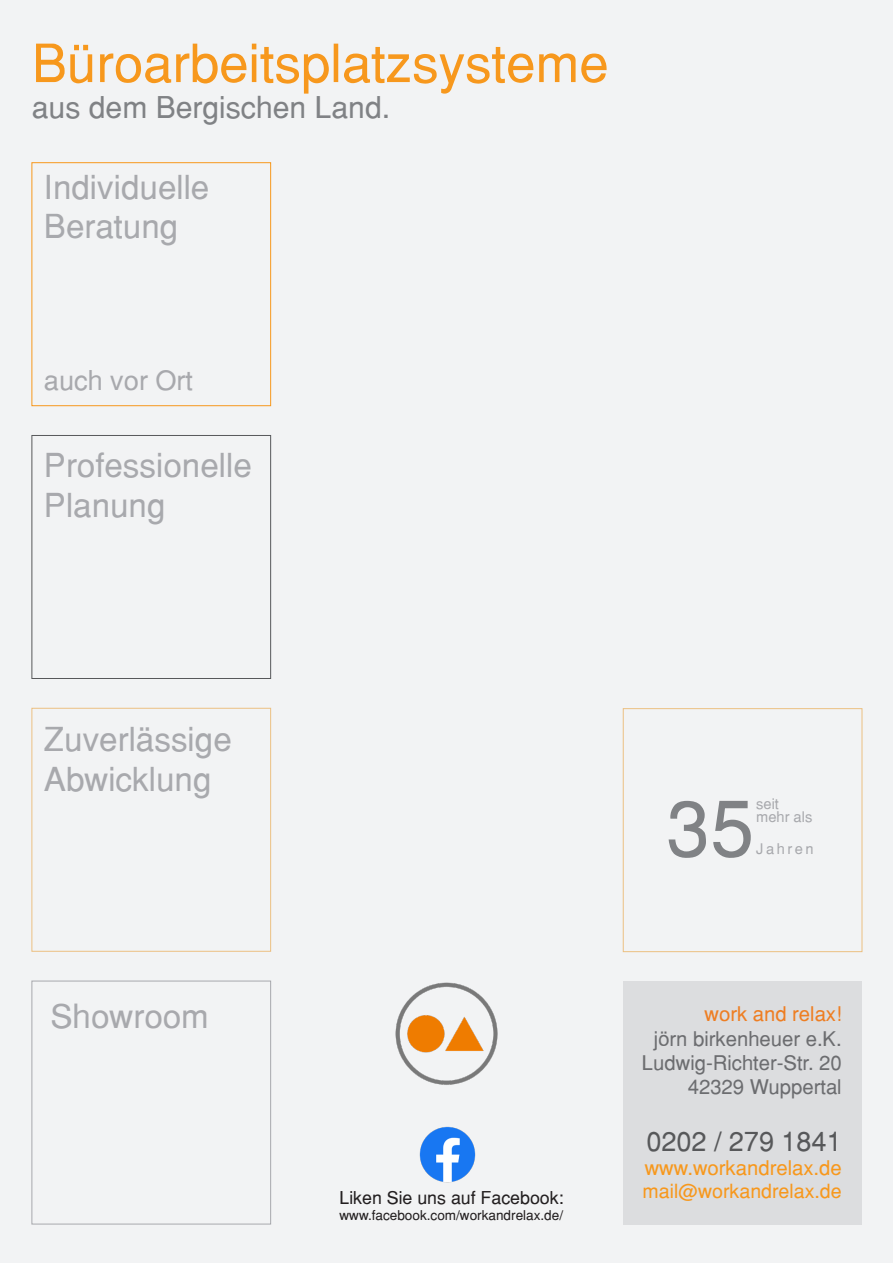
<style>
.page{position:relative;width:893px;height:1263px;background:#f2f3f4}
.page>*{position:absolute;margin:0;border:0;box-sizing:border-box;transform-origin:0 0}
.t1{font:77.85px "Helvetica";color:#808285}
.t2{font:52.5px "Helvetica";color:#f7981d}
.t3{font:33px "Helvetica";color:#a8a9ad}
.t4{font:30px "Helvetica";color:#808285}
.t5{font:27px "Helvetica";color:#57585a}
.t6{font:27px "Helvetica";color:#a8a9ad}
.t7{font:20.25px "Helvetica";color:#6c6d70}
.t8{font:20.25px "Helvetica";color:#f7981d}
.t9{font:20.25px "Helvetica";color:#ee7e23}
.t10{font:19.5px "Helvetica";color:#f7981d}
.t11{font:17.7px "Helvetica";color:#231f20}
.t12{font:14.55px "Helvetica";color:#a8a9ad}
.t13{font:13.5px "Helvetica";color:#231f20}
</style>
<div class="page">
<div style="left:623px;top:982px;width:239px;height:243px;background:#dcdddf"></div>
<div style="left:32px;top:162px;width:239px;height:244px;border:1px solid #f7981d"></div>
<div style="left:32px;top:435px;width:239px;height:244px;border:1px solid #57585a"></div>
<div style="left:32px;top:708px;width:239px;height:244px;border:1px solid #ecc082"></div>
<div style="left:32px;top:981px;width:239px;height:243px;border:1px solid #a8a9ad"></div>
<img style="left:395px;top:982px;width:103px;height:103px">
<div style="left:623px;top:708px;width:239px;height:244px;border:1px solid #ecc082"></div>
<img style="left:419px;top:1126px;width:57px;height:57px">
<p class="t2" style="left:32px;top:32px;width:578px">Büroarbeitsplatzsysteme</p>
<p class="t4" style="left:32px;top:89px;width:360px">aus dem Bergischen Land.</p>
<p class="t3" style="left:44px;top:167px;width:167px">Individuelle</p>
<p class="t3" style="left:44px;top:207px;width:136px">Beratung</p>
<p class="t6" style="left:44px;top:364px;width:150px">auch vor Ort</p>
<p class="t3" style="left:44px;top:445px;width:209px">Professionelle</p>
<p class="t3" style="left:44px;top:485px;width:123px">Planung</p>
<p class="t3" style="left:44px;top:720px;width:189px">Zuverlässige</p>
<p class="t3" style="left:44px;top:759px;width:169px">Abwicklung</p>
<p class="t3" style="left:51px;top:996px;width:160px">Showroom</p>
<p class="t11" style="left:339px;top:1187px;width:226px">Liken Sie uns auf Facebook:</p>
<p class="t13" style="left:339px;top:1207px;width:225px">www.facebook.com/workandrelax.de/</p>
<p class="t12" style="left:756px;top:795px;width:24px">seit</p>
<p class="t12" style="left:756px;top:808px;width:58px">mehr als</p>
<p class="t1" style="left:667px;top:781px;width:89px">35</p>
<p class="t12" style="left:756px;top:840px;width:59px">Jahren</p>
<p class="t9" style="left:704px;top:1002px;width:139px">work and relax!</p>
<p class="t7" style="left:654px;top:1026px;width:189px">jörn birkenheuer e.K.</p>
<p class="t7" style="left:642px;top:1050px;width:201px">Ludwig-Richter-Str. 20</p>
<p class="t7" style="left:688px;top:1075px;width:155px">42329 Wuppertal</p>
<p class="t5" style="left:646px;top:1125px;width:197px">0202 / 279 1841</p>
<p class="t8" style="left:645px;top:1155px;width:199px">www.workandrelax.de</p>
<p class="t10" style="left:643px;top:1180px;width:201px">mail@workandrelax.de</p>
</div>
